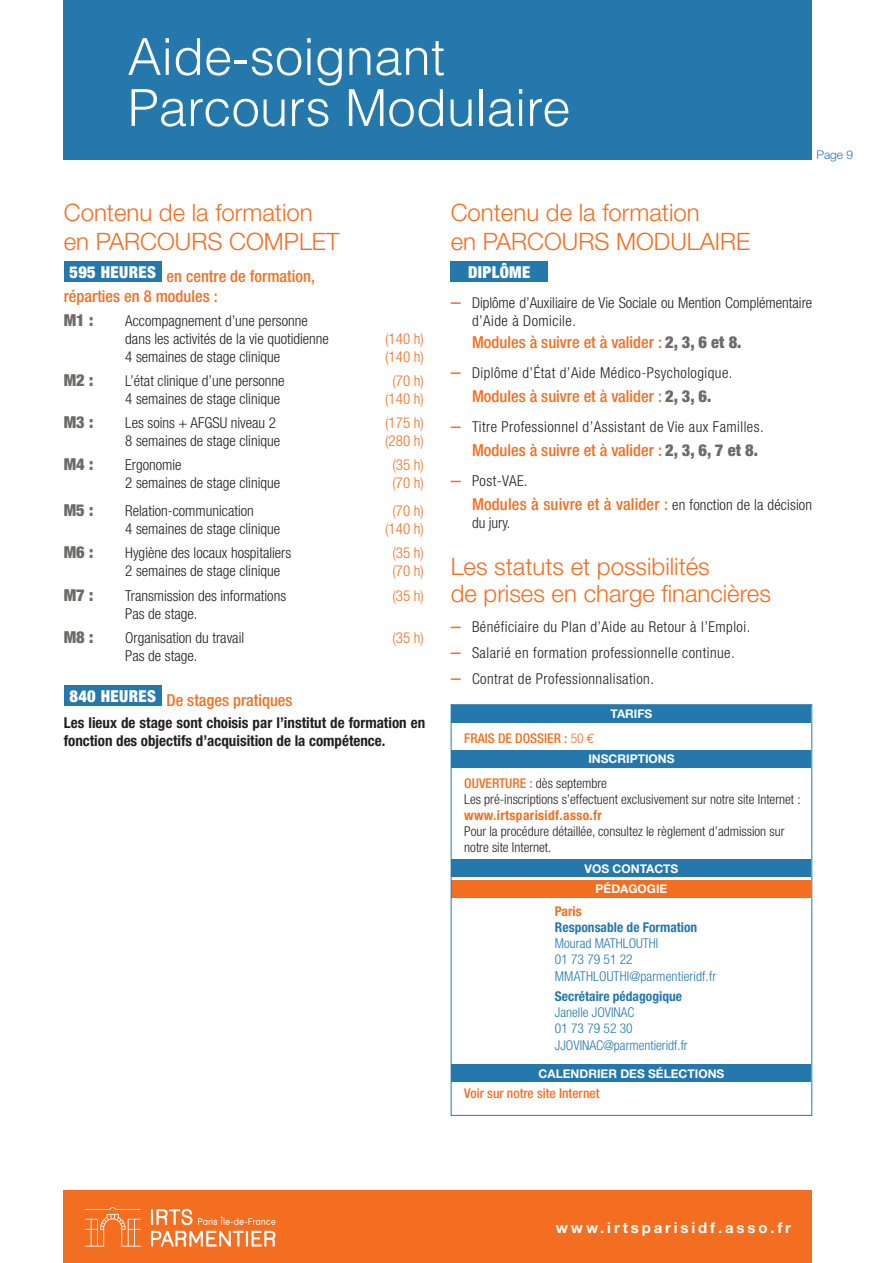
<style>
.page{position:relative;width:893px;height:1263px;background:#fff}
.page>*{position:absolute;margin:0;border:0;box-sizing:border-box;transform-origin:0 0}
.t1{font:300 51px/51px "Helvetica";color:#fff}
.t2{font:300 24px/28.8px "Helvetica Neue";color:#f36e21}
.t3{font:500 condensed 16.5px/19.8px "Helvetica Neue";color:#f36e21}
.t4{font:900 condensed 16.5px "Helvetica Neue";color:#6d6a6a}
.t5{font:900 condensed 16.5px "Helvetica Neue";letter-spacing:.02em;color:#fff}
.t6{font:300 condensed 15px/18px "Helvetica Neue";color:#231f20}
.t7{font:300 condensed 15px/25.8px "Helvetica Neue";letter-spacing:.03em;color:#231f20}
.t8{font:700 condensed 15px/18px "Helvetica Neue";color:#231f20}
.t9{font:300 condensed 15px "Helvetica Neue";color:#f36e21}
.t10{font:700 15px "Helvetica Neue";letter-spacing:.19em;color:#fff}
.t11{font:300 condensed 13.5px/16.2px "Helvetica Neue";color:#231f20}
.t12{font:300 condensed 13.5px/16.2px "Helvetica Neue";color:#2578ac}
.t13{font:700 condensed 13.5px "Helvetica Neue";color:#2578ac}
.t14{font:500 condensed 13.5px "Helvetica Neue";color:#f36e21}
.t15{font:700 condensed 13.5px "Helvetica Neue";letter-spacing:.025em;color:#f36e21}
.t16{font:700 12px/20.2px "Helvetica Neue";color:#fff;text-align:center}
.t17{font:300 12px "Helvetica Neue";color:#2578ac}
.s1{font-weight:900;color:#6d6a6a}
.s2{font-weight:300;font-size:15px;color:#231f20}
.s3{font-weight:300}
.s4{font-family:"Euro Mono";font-weight:400;font-stretch:normal}
.s5{font-weight:500;color:#f36e21}
</style>
<div class="page">
<div style="left:64px;top:1191px;width:748px;height:72px;background:#f36e21"></div>
<svg style="left:151px;top:1231px;width:124px;height:15px"></svg>
<svg style="left:151px;top:1209px;width:41px;height:16px"></svg>
<svg style="left:198px;top:1216px;width:77px;height:9px"></svg>
<svg style="left:85px;top:1207px;width:56px;height:39px"></svg>
<div style="left:64px;top:262px;width:98px;height:20px;background:#2578ac"></div>
<div style="left:64px;top:685px;width:98px;height:21px;background:#2578ac"></div>
<div style="left:451px;top:261px;width:97px;height:21px;background:#2578ac"></div>
<svg style="left:451px;top:302px;width:10px;height:2px"></svg>
<svg style="left:451px;top:372px;width:10px;height:2px"></svg>
<svg style="left:451px;top:652px;width:10px;height:2px"></svg>
<svg style="left:451px;top:678px;width:10px;height:2px"></svg>
<div style="left:64px;top:0;width:748px;height:159px;background:#2578ac"></div>
<div style="left:451px;top:705px;width:360px;height:17px;background:#2578ac"></div>
<div style="left:451px;top:750px;width:360px;height:17px;background:#2578ac"></div>
<div style="left:451px;top:860px;width:360px;height:17px;background:#2578ac"></div>
<div style="left:451px;top:880px;width:360px;height:17px;background:#f36e21"></div>
<div style="left:451px;top:1065px;width:360px;height:17px;background:#2578ac"></div>
<div style="left:451px;top:704px;width:361px;height:412px;border:1px solid #2578ac"></div>
<h1 class="t1" style="left:128px;top:30px;width:445px">Aide-soignant<br>Parcours Modulaire</h1>
<p class="t17" style="left:816px;top:148px;width:38px">Page 9</p>
<h2 class="t2" style="left:64px;top:197px;width:277px">Contenu de la formation en PARCOURS COMPLET</h2>
<p class="t3" style="left:64px;top:266px;width:253px;text-indent:6px"><sup>595</sup> <sup>HEURES</sup> en centre de formation, réparties en 8 modules :</p>
<p class="t4" style="left:64px;top:310px;width:31px">M1 :</p>
<p class="t6" style="left:125px;top:311px;width:205px">Accompagnement d’une personne dans les activités de la vie quotidienne</p>
<p class="t9" style="left:385px;top:330px;width:40px">(140 h)</p>
<p class="t6" style="left:125px;top:347px;width:156px">4 semaines de stage clinique</p>
<p class="t9" style="left:385px;top:348px;width:40px">(140 h)</p>
<p class="t4" style="left:64px;top:370px;width:31px">M2 :</p>
<p class="t6" style="left:125px;top:372px;width:161px">L’état clinique d’une personne</p>
<p class="t9" style="left:392px;top:372px;width:33px">(70 h)</p>
<p class="t6" style="left:125px;top:390px;width:156px">4 semaines de stage clinique</p>
<p class="t9" style="left:385px;top:390px;width:40px">(140 h)</p>
<p class="t4" style="left:64px;top:412px;width:31px">M3 :</p>
<p class="t6" style="left:125px;top:414px;width:152px">Les soins + AFGSU niveau 2</p>
<p class="t9" style="left:385px;top:414px;width:40px">(175 h)</p>
<p class="t6" style="left:125px;top:432px;width:156px">8 semaines de stage clinique</p>
<p class="t9" style="left:385px;top:432px;width:40px">(280 h)</p>
<p class="t4" style="left:64px;top:454px;width:31px">M4 :</p>
<p class="t6" style="left:125px;top:456px;width:58px">Ergonomie</p>
<p class="t9" style="left:392px;top:456px;width:33px">(35 h)</p>
<p class="t6" style="left:125px;top:474px;width:156px">2 semaines de stage clinique</p>
<p class="t9" style="left:392px;top:474px;width:33px">(70 h)</p>
<p class="t4" style="left:64px;top:500px;width:31px">M5 :</p>
<p class="t6" style="left:125px;top:502px;width:130px">Relation-communication</p>
<p class="t9" style="left:392px;top:502px;width:33px">(70 h)</p>
<p class="t6" style="left:125px;top:520px;width:156px">4 semaines de stage clinique</p>
<p class="t9" style="left:385px;top:520px;width:40px">(140 h)</p>
<p class="t4" style="left:64px;top:542px;width:31px">M6 :</p>
<p class="t6" style="left:125px;top:544px;width:168px">Hygiène des locaux hospitaliers</p>
<p class="t9" style="left:392px;top:544px;width:33px">(35 h)</p>
<p class="t6" style="left:125px;top:562px;width:156px">2 semaines de stage clinique</p>
<p class="t9" style="left:392px;top:562px;width:33px">(70 h)</p>
<p class="t4" style="left:64px;top:584px;width:31px">M7 :</p>
<p class="t6" style="left:125px;top:586px;width:162px">Transmission des informations</p>
<p class="t9" style="left:392px;top:587px;width:33px">(35 h)</p>
<p class="t6" style="left:125px;top:604px;width:74px">Pas de stage.</p>
<p class="t4" style="left:64px;top:626px;width:31px">M8 :</p>
<p class="t6" style="left:125px;top:628px;width:120px">Organisation du travail</p>
<p class="t9" style="left:392px;top:629px;width:33px">(35 h)</p>
<p class="t6" style="left:125px;top:646px;width:74px">Pas de stage.</p>
<p class="t3" style="left:69px;top:690px;width:225px"><sup>840</sup> <sup>HEURES</sup> De stages pratiques</p>
<p class="t8" style="left:64px;top:713px;width:363px">Les lieux de stage sont choisis par l’institut de formation en fonction des objectifs d’acquisition de la compétence.</p>
<h2 class="t2" style="left:451px;top:197px;width:301px">Contenu de la formation<br>en PARCOURS MODULAIRE</h2>
<p class="t5" style="left:468px;top:262px;width:64px">DIPLÔME</p>
<p class="t6" style="left:472px;top:293px;width:342px">Diplôme d’Auxiliaire de Vie Sociale ou Mention Complémentaire d’Aide à Domicile.</p>
<p class="t3" style="left:472px;top:332px;width:271px">Modules à suivre et à valider : <span class="s1">2, 3, 6 et 8.</span></p>
<p class="t7" style="left:472px;top:359px;width:262px">Diplôme d’État d’Aide Médico-Psychologique.</p>
<p class="t3" style="left:472px;top:386px;width:241px">Modules à suivre et à valider : <span class="s1">2, 3, 6.</span></p>
<p class="t7" style="left:472px;top:413px;width:293px">Titre Professionnel d’Assistant de Vie aux Familles.</p>
<p class="t3" style="left:472px;top:440px;width:288px">Modules à suivre et à valider : <span class="s1">2, 3, 6, 7 et 8.</span></p>
<p class="t6" style="left:472px;top:471px;width:57px">Post-VAE.</p>
<p class="t3" style="left:472px;top:494px;width:342px">Modules à suivre et à valider : <span class="s2">en fonction de la décision</span></p>
<p class="t6" style="left:472px;top:514px;width:40px">du jury.</p>
<h2 class="t2" style="left:451px;top:552px;width:322px;line-height:27px">Les statuts et possibilités<br>de prises en charge financières</h2>
<p class="t7" style="left:472px;top:614px;width:280px">Bénéficiaire du Plan d’Aide au Retour à l’Emploi.<br>Salarié en formation professionnelle continue.<br>Contrat de Professionnalisation.</p>
<p class="t16" style="left:611px;top:704px;width:43px">TARIFS</p>
<p class="t14" style="left:464px;top:730px;width:132px">FRAIS DE DOSSIER : <span class="s3">50</span> <span class="s4">E</span></p>
<p class="t16" style="left:588px;top:749px;width:88px">INSCRIPTIONS</p>
<p class="t11" style="left:464px;top:774px;width:338px"><span class="s5">OUVERTURE :</span> dès septembre<br>Les pré-inscriptions s’effectuent exclusivement sur notre site Internet :</p>
<p class="t15" style="left:464px;top:807px;width:139px">www.irtsparisidf.asso.fr</p>
<p class="t11" style="left:464px;top:823px;width:322px">Pour la procédure détaillée, consultez le règlement d’admission sur notre site Internet.</p>
<p class="t16" style="left:585px;top:858px;width:95px">VOS CONTACTS<br>PÉDAGOGIE</p>
<p class="t15" style="left:555px;top:903px;width:28px">Paris</p>
<p class="t13" style="left:555px;top:919px;width:144px">Responsable de Formation</p>
<p class="t12" style="left:555px;top:935px;width:163px">Mourad MATHLOUTHI<br>01 73 79 51 22<br>MMATHLOUTHI@parmentieridf.fr</p>
<p class="t13" style="left:555px;top:988px;width:129px">Secrétaire pédagogique</p>
<p class="t12" style="left:555px;top:1004px;width:134px">Janelle JOVINAC<br>01 73 79 52 30<br>JJOVINAC@parmentieridf.fr</p>
<p class="t16" style="left:539px;top:1063px;width:187px">CALENDRIER DES SÉLECTIONS</p>
<p class="t14" style="left:464px;top:1085px;width:137px">Voir sur notre site Internet</p>
<p class="t10" style="left:556px;top:1218px;width:237px">www.irtsparisidf.asso.fr</p>
</div>
